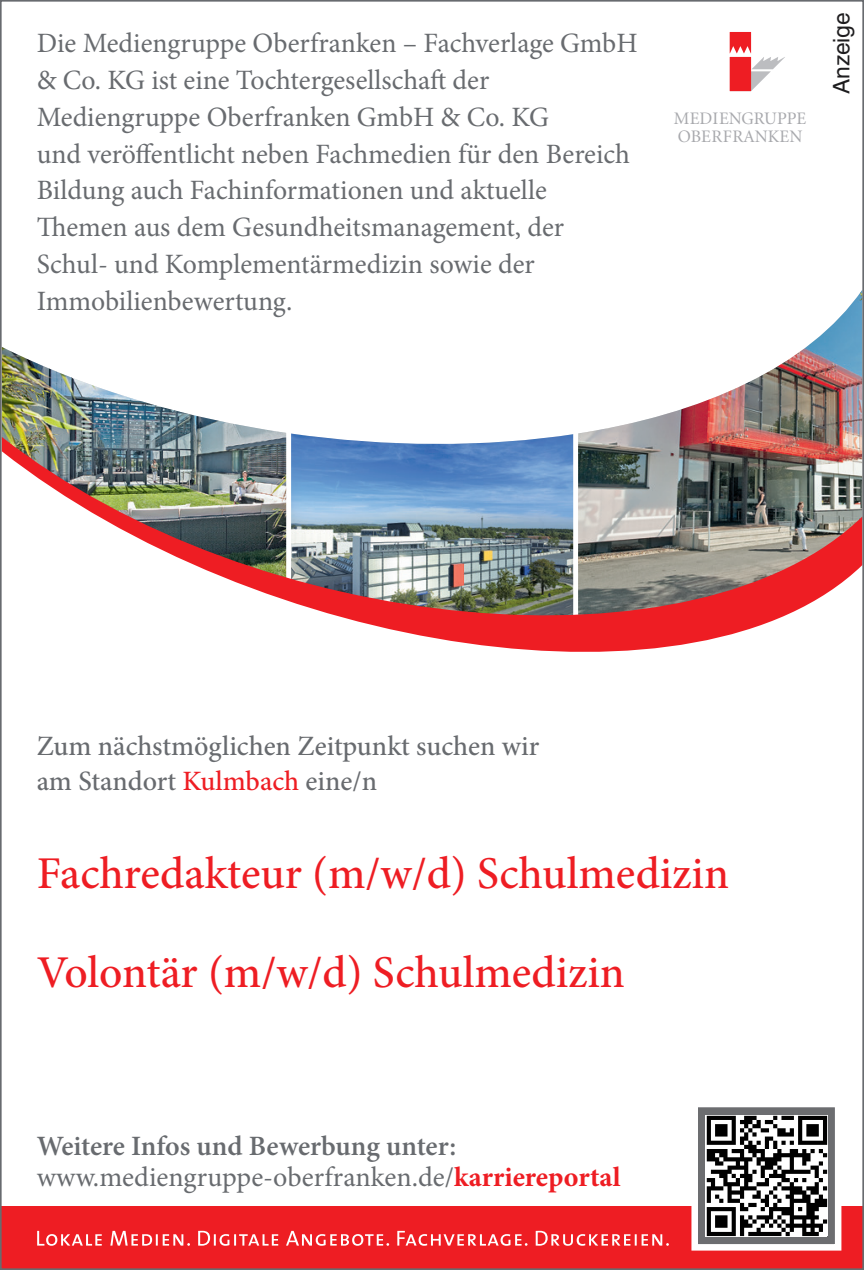
<style>
.page{position:relative;width:864px;height:1270px;background:#fff}
.page>*{position:absolute;margin:0;border:0;box-sizing:border-box;transform-origin:0 0}
.t1{font:500 45.5px "Minion Pro";color:#ee1d23}
.t2{font:28px/36.8px "Minion Pro";color:#686b6f}
.t3{font:500 28px/35px "Minion Pro";color:#686b6f}
.t4{font:22.75px "Helvetica LT Std";color:#1e1d1f}
.t5{font:17.5px/17.5px "Minion";letter-spacing:.005em;color:#a8a9ad}
.s1{color:#ee1d23}
.s2{font-weight:600}
.s3{font-weight:700;color:#ee1d23}
</style>
<div class="page">
<div style="left:0;top:1206px;width:863px;height:64px;background:#ee1d23"></div>
<svg style="left:691px;top:1107px;width:151px;height:144px"></svg>
<svg style="left:37px;top:1231px;width:631px;height:15px"></svg>
<img style="left:578px;top:293px;width:282px;height:144px">
<img style="left:3px;top:347px;width:283px;height:90px">
<img style="left:3px;top:437px;width:857px;height:215px">
<svg style="left:729px;top:32px;width:55px;height:59px"></svg>
<p class="t2" style="left:37px;top:25px;width:602px">Die Mediengruppe Oberfranken – Fachverlage GmbH &amp; Co. KG ist eine Tochtergesellschaft der</p>
<p class="t2" style="left:37px;top:99px;width:513px">Mediengruppe Oberfranken GmbH &amp; Co. KG</p>
<p class="t2" style="left:37px;top:135px;width:594px">und veröffentlicht neben Fachmedien für den Bereich</p>
<p class="t2" style="left:37px;top:172px;width:511px">Bildung auch Fachinformationen und aktuelle</p>
<p class="t2" style="left:37px;top:209px;width:528px">Themen aus dem Gesundheitsmanagement, der<br>Schul- und Komplementärmedizin sowie der</p>
<p class="t2" style="left:37px;top:282px;width:257px">Immobilienbewertung.</p>
<p class="t5" style="left:673px;top:110px;width:134px">MEDIENGRUPPE<br>OBERFRANKEN</p>
<p class="t4" style="left:827px;top:94px;width:84px;rotate:-90deg">Anzeige</p>
<p class="t3" style="left:37px;top:728px;width:504px">Zum nächstmöglichen Zeitpunkt suchen wir am Standort <span class="s1">Kulmbach</span> eine/n</p>
<p class="t1" style="left:37px;top:843px;width:693px">Fachredakteur (m/w/d) Schulmedizin</p>
<p class="t1" style="left:37px;top:941px;width:589px">Volontär (m/w/d) Schulmedizin</p>
<p class="t2" style="left:37px;top:1130px;width:585px;line-height:31.5px"><span class="s2">Weitere Infos und Bewerbung unter: </span>www.mediengruppe-oberfranken.de/<span class="s3">karriereportal</span></p>
</div>
